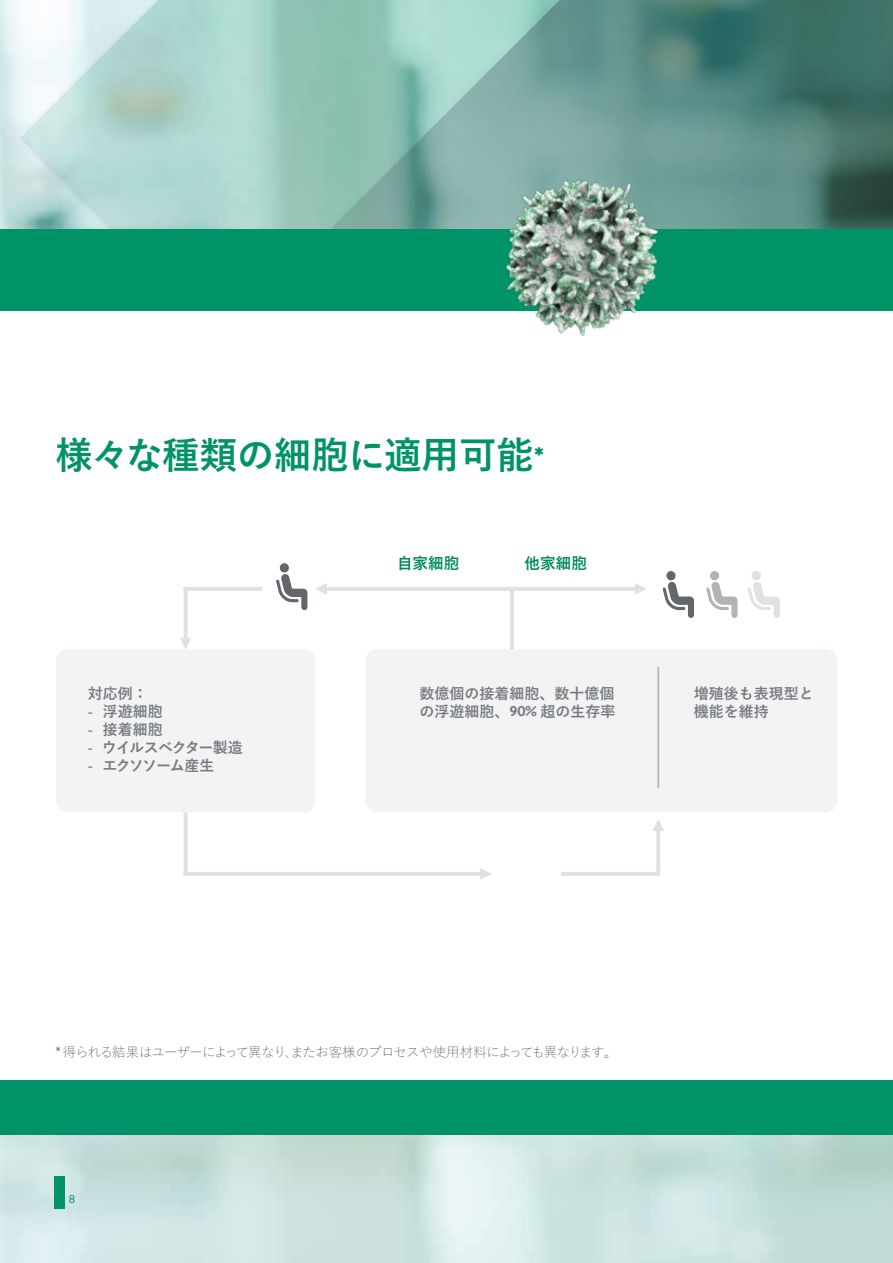
<style>
.page{position:relative;width:893px;height:1263px;background:#fff}
.page>*{position:absolute;margin:0;border:0;box-sizing:border-box;transform-origin:0 0}
.Headline{font:700 37.5px "Yu Gothic";letter-spacing:-.01em;color:#009367}
.Paragraph_Style1{font:700 15.6px "Yu Gothic";color:#008a58}
.Paragraph_Style1-2{font:700 15px/18px "Yu Gothic";color:#787b83}
.Paragraph_Style1-3{font:700 15px "Yu Gothic";letter-spacing:-.085em;color:#787b83}
.Main_Body{font:300 13.5px "Yu Gothic";letter-spacing:-.07em;color:#53585f}
.t1{font:12px "Inter Face";color:#009367}
.s1{font-family:"Arial";font-weight:400}
.s2{font-family:"Inter Face"}
</style>
<div class="page">
<img style="left:0;top:1134px;width:715px;height:129px">
<svg style="left:715px;top:1134px;width:178px;height:129px"></svg>
<img style="left:0;top:0;width:20px;height:230px">
<svg style="left:20px;top:0;width:873px;height:230px"></svg>
<div style="left:0;top:230px;width:893px;height:80px;background:#009367"></div>
<div style="left:0;top:1080px;width:893px;height:54px;background:#009367"></div>
<img style="left:500px;top:176px;width:164px;height:160px">
<div style="left:365px;top:649px;width:472px;height:163px;background:#f2f3f3;border-radius:11px"></div>
<div style="left:56px;top:649px;width:259px;height:163px;background:#f2f3f3;border-radius:11px"></div>
<div style="left:666px;top:571px;width:10px;height:9px;background:#63676b;border-radius:50%"></div>
<svg style="left:663px;top:581px;width:31px;height:37px"></svg>
<div style="left:710px;top:571px;width:9px;height:9px;background:#b2b3b5;border-radius:50%"></div>
<svg style="left:706px;top:582px;width:32px;height:36px"></svg>
<div style="left:751px;top:571px;width:10px;height:9px;background:#e0e1e1;border-radius:50%"></div>
<svg style="left:748px;top:582px;width:32px;height:36px"></svg>
<div style="left:280px;top:563px;width:9px;height:9px;background:#63676b;border-radius:50%"></div>
<svg style="left:276px;top:574px;width:31px;height:36px"></svg>
<svg style="left:183px;top:868px;width:309px;height:12px"></svg>
<hr style="left:561px;top:872px;width:97px;height:4px;background:#e0e0e1">
<svg style="left:653px;top:819px;width:11px;height:57px"></svg>
<hr style="left:510px;top:588px;width:4px;height:61px;background:#e0e0e1">
<svg style="left:316px;top:583px;width:330px;height:12px"></svg>
<hr style="left:183px;top:587px;width:79px;height:4px;background:#e0e0e1">
<svg style="left:180px;top:591px;width:11px;height:58px"></svg>
<hr style="left:184px;top:812px;width:4px;height:61px;background:#e0e0e1">
<hr style="left:657px;top:667px;width:2px;height:121px;background:#b3b4b4">
<div style="left:54px;top:1176px;width:11px;height:32px;background:#009367"></div>
<p class="Headline" style="left:55px;top:434px;width:490px">様々な種類の細胞に適用可能<sup>*</sup></p>
<p class="Paragraph_Style1-2" style="left:88px;top:685px;width:61px">対応例：</p>
<p class="Paragraph_Style1-2" style="left:88px;top:703px;width:76px"><span class="s1">-</span> 浮遊細胞</p>
<p class="Paragraph_Style1-2" style="left:88px;top:721px;width:76px"><span class="s1">-</span> 接着細胞</p>
<p class="Paragraph_Style1-3" style="left:88px;top:739px;width:157px"><span class="s1">-</span> ウイルスベクター製造</p>
<p class="Paragraph_Style1-3" style="left:88px;top:757px;width:128px"><span class="s1">-</span> エクソソーム産生</p>
<p class="Paragraph_Style1" style="left:397px;top:555px;width:64px">自家細胞</p>
<p class="Paragraph_Style1" style="left:525px;top:555px;width:64px">他家細胞</p>
<p class="Paragraph_Style1-2" style="left:419px;top:685px;width:198px">数億個の接着細胞、数十億個の浮遊細胞、<span class="s2">90%</span> 超の生存率</p>
<p class="Paragraph_Style1-2" style="left:694px;top:685px;width:122px">増殖後も表現型と機能を維持</p>
<p class="Main_Body" style="left:55px;top:1039px;width:564px"><span class="s2">*</span> 得られる結果はユーザーによって異なり、またお客様のプロセスや使用材料によっても異なります。</p>
<p class="t1" style="left:69px;top:1192px;width:8px">8</p>
</div>
